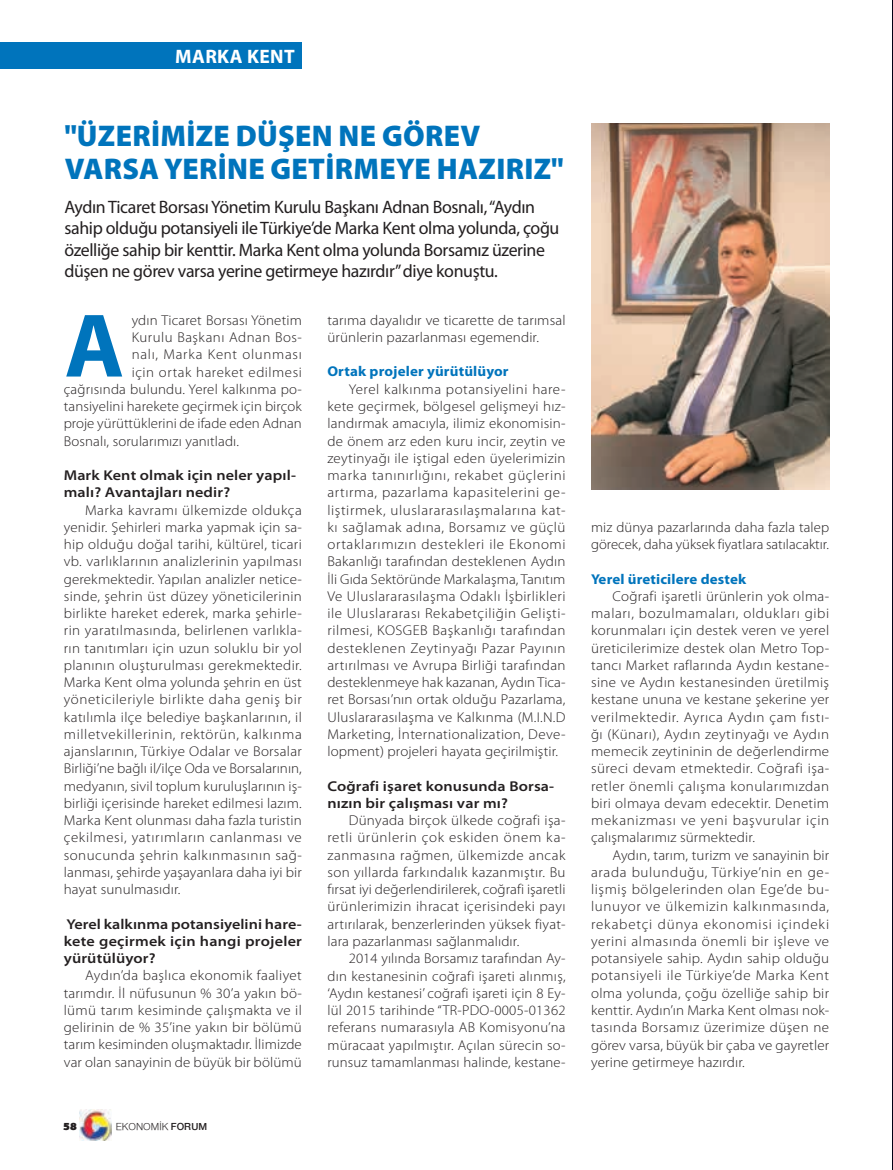
<style>
.page{position:relative;width:893px;height:1170px;background:#fff}
.page>*{position:absolute;margin:0;border:0;box-sizing:border-box;transform-origin:0 0}
.t1{font:700 91.05px "Myriad Pro";color:#0074bc}
.t2{font:900 30px/33px "Myriad Pro";letter-spacing:.01em;color:#0074bc}
.t3{font:700 19.5px "Myriad Pro";letter-spacing:.02em;color:#fff}
.t4{font:18px/21px "Myriad Pro";letter-spacing:-.02em;color:#231f20}
.t5{font:300 14.25px/17.2px "Myriad Pro";letter-spacing:.01em;color:#231f20;text-align:justify;scale:1.05 1}
.t6{font:300 14.25px/17.2px "Myriad Pro";letter-spacing:.01em;color:#231f20}
.t7{font:600 semi-expanded 14.25px/17.2px "Myriad Pro";letter-spacing:.01em;color:#231f20;scale:1.05 1}
.t8{font:300 14.25px "Myriad Pro";letter-spacing:.01em;color:#231f20;scale:1.04 1}
.t9{font:700 14.25px "Myriad Pro";letter-spacing:.01em;color:#0074bc;scale:1.05 1}
.t10{font:300 14.25px "Myriad Pro";letter-spacing:.035em;color:#231f20;scale:1.04 1}
.t11{font:300 14.25px "Myriad Pro";letter-spacing:.05em;color:#231f20;scale:1.04 1}
.t12{font:10.5px "Nimbus Sans Novus";color:#231f20}
.t13{font:900 10.5px "PF Agora Sans Pro";color:#231f20}
.s1{font-weight:600}
</style>
<div class="page">
<img style="left:80px;top:1109px;width:31px;height:31px">
<div style="left:0;top:43px;width:302px;height:26px;background:#0074bc"></div>
<img style="left:591px;top:123px;width:238px;height:366px">
<hr style="left:892px;top:0;width:1px;height:1169px;background:#010014">
<h3 class="t3" style="left:175px;top:49px;width:121px">MARKA KENT</h3>
<h2 class="t2" style="left:64px;top:122px;width:501px">"ÜZERİMİZE DÜŞEN NE GÖREV<br>VARSA YERİNE GETİRMEYE HAZIRIZ"</h2>
<p class="t4" style="left:64px;top:198px;width:497px">Aydın Ticaret Borsası Yönetim Kurulu Başkanı Adnan Bosnalı, “Aydın sahip olduğu potansiyeli ile Türkiye’de Marka Kent olma yolunda, çoğu özelliğe sahip bir kenttir. Marka Kent olma yolunda Borsamız üzerine düşen ne görev varsa yerine getirmeye hazırdır” diye konuştu.</p>
<h1 class="t1" style="left:65px;top:311px;width:61px">A</h1>
<p class="t8" style="left:132px;top:314px;width:165px">ydın Ticaret Borsası Yönetim</p>
<p class="t5" style="left:327px;top:312px;width:228px">tarıma dayalıdır ve ticarette de tarımsal ürünlerin pazarlanması egemendir.</p>
<p class="t9" style="left:327px;top:366px;width:174px">Ortak projeler yürütülüyor</p>
<p class="t5" style="left:327px;top:381px;width:228px;text-indent:21px">Yerel kalkınma potansiyelini hare&shy;kete geçirmek, bölgesel gelişmeyi hız&shy;landırmak amacıyla, ilimiz ekonomisin&shy;de önem arz eden kuru incir, zeytin ve zeytinyağı ile iştigal eden üyelerimizin marka tanınırlığını, rekabet güçlerini artırma, pazarlama kapasitelerini ge&shy;liştirmek, uluslararasılaşmalarına kat&shy;kı sağlamak adına, Borsamız ve güçlü ortaklarımızın destekleri ile Ekonomi Bakanlığı tarafından desteklenen Aydın İli Gıda Sektöründe Markalaşma, Tanıtım Ve Uluslararasılaşma Odaklı İşbirlikleri ile Uluslararası Rekabetçiliğin Gelişti&shy;rilmesi, KOSGEB Başkanlığı tarafından desteklenen Zeytinyağı Pazar Payının artırılması ve Avrupa Birliği tarafından desteklenmeye hak kazanan, Aydın Tica&shy;ret Borsası’nın ortak olduğu Pazarlama, Uluslararasılaşma ve Kalkınma (M.I.N.D Marketing, İnternationalization, Deve&shy;lopment) projeleri hayata geçirilmiştir.</p>
<p class="t7" style="left:327px;top:778px;width:217px">Coğrafi işaret konusunda Borsa&shy;nızın bir çalışması var mı?</p>
<p class="t5" style="left:327px;top:812px;width:228px;text-indent:21px">Dünyada birçok ülkede coğrafi işa&shy;retli ürünlerin çok eskiden önem ka&shy;zanmasına rağmen, ülkemizde ancak son yıllarda farkındalık kazanmıştır. Bu fırsat iyi değerlendirilerek, coğrafi işaretli ürünlerimizin ihracat içerisindeki payı artırılarak, benzerlerinden yüksek fiyat&shy;lara pazarlanması sağlanmalıdır.</p>
<p class="t6" style="left:327px;top:951px;width:240px;text-align:justify;text-indent:21px">2014 yılında Borsamız tarafından Ay&shy;dın kestanesinin coğrafi işareti alınmış, ‘Aydın kestanesi’ coğrafi işareti için 8 Ey&shy;lül 2015 tarihinde “TR-PDO-0005-01362 referans numarasıyla AB Komisyonu’na müracaat yapılmıştır. Açılan sürecin so&shy;runsuz tamamlanması halinde, kestane-</p>
<p class="t10" style="left:132px;top:332px;width:165px">Kurulu Başkanı Adnan Bos-</p>
<p class="t11" style="left:132px;top:349px;width:165px">nalı, Marka Kent olunması</p>
<p class="t10" style="left:132px;top:366px;width:165px">için ortak hareket edilmesi</p>
<p class="t8" style="left:64px;top:383px;width:230px">çağrısında bulundu. Yerel kalkınma po-</p>
<p class="t8" style="left:64px;top:401px;width:230px">tansiyelini harekete geçirmek için birçok</p>
<p class="t8" style="left:64px;top:418px;width:230px">proje yürüttüklerini de ifade eden Adnan</p>
<p class="t8" style="left:64px;top:435px;width:170px">Bosnalı, sorularımızı yanıtladı.</p>
<p class="t7" style="left:64px;top:468px;width:223px">Mark Kent olmak için neler yapıl&shy;malı? Avantajları nedir?</p>
<p class="t5" style="left:64px;top:502px;width:228px;text-indent:21px">Marka kavramı ülkemizde oldukça yenidir. Şehirleri marka yapmak için sa&shy;hip olduğu doğal tarihi, kültürel, ticari vb. varlıklarının analizlerinin yapılması gerekmektedir. Yapılan analizler netice&shy;sinde, şehrin üst düzey yöneticilerinin birlikte hareket ederek, marka şehirle&shy;rin yaratılmasında, belirlenen varlıkla&shy;rın tanıtımları için uzun soluklu bir yol planının oluşturulması gerekmektedir.<br>Marka Kent olma yolunda şehrin en üst yöneticileriyle birlikte daha geniş bir katılımla ilçe belediye başkanlarının, il milletvekillerinin, rektörün, kalkınma ajanslarının, Türkiye Odalar ve Borsalar Birliği’ne bağlı il/ilçe Oda ve Borsalarının, medyanın, sivil toplum kuruluşlarının iş&shy;birliği içerisinde hareket edilmesi lazım.<br>Marka Kent olunması daha fazla turistin çekilmesi, yatırımların canlanması ve sonucunda şehrin kalkınmasının sağ&shy;lanması, şehirde yaşayanlara daha iyi bir hayat sunulmasıdır.</p>
<p class="t7" style="left:64px;top:916px;width:228px;text-align:justify">Yerel kalkınma potansiyelini hare&shy;kete geçirmek için hangi projeler yürütülüyor?</p>
<p class="t5" style="left:64px;top:968px;width:228px;text-indent:21px">Aydın’da başlıca ekonomik faaliyet tarımdır. İl nüfusunun % 30’a yakın bö&shy;lümü tarım kesiminde çalışmakta ve il gelirinin de % 35’ine yakın bir bölümü tarım kesiminden oluşmaktadır. İlimizde var olan sanayinin de büyük bir bölümü</p>
<p class="t13" style="left:63px;top:1122px;width:15px">58</p>
<p class="t12" style="left:116px;top:1120px;width:93px">EKONOMİK <span class="s1">FORUM</span></p>
<p class="t6" style="left:591px;top:519px;width:240px">miz dünya pazarlarında daha fazla talep görecek, daha yüksek fiyatlara satılacaktır.</p>
<p class="t9" style="left:591px;top:573px;width:149px">Yerel üreticilere destek</p>
<p class="t5" style="left:591px;top:588px;width:228px;text-indent:21px">Coğrafi işaretli ürünlerin yok olma&shy;maları, bozulmamaları, oldukları gibi korunmaları için destek veren ve yerel üreticilerimize destek olan Metro Top&shy;tancı Market raflarında Aydın kestane&shy;sine ve Aydın kestanesinden üretilmiş kestane ununa ve kestane şekerine yer verilmektedir. Ayrıca Aydın çam fıstı&shy;ğı (Künarı), Aydın zeytinyağı ve Aydın memecik zeytininin de değerlendirme süreci devam etmektedir. Coğrafi işa&shy;retler önemli çalışma konularımızdan biri olmaya devam edecektir. Denetim mekanizması ve yeni başvurular için çalışmalarımız sürmektedir.</p>
<p class="t5" style="left:591px;top:847px;width:228px;text-indent:21px">Aydın, tarım, turizm ve sanayinin bir arada bulunduğu, Türkiye’nin en ge&shy;lişmiş bölgelerinden olan Ege’de bu&shy;lunuyor ve ülkemizin kalkınmasında, rekabetçi dünya ekonomisi içindeki yerini almasında önemli bir işleve ve potansiyele sahip. Aydın sahip olduğu potansiyeli ile Türkiye’de Marka Kent olma yolunda, çoğu özelliğe sahip bir kenttir. Aydın’ın Marka Kent olması nok&shy;tasında Borsamız üzerimize düşen ne görev varsa, büyük bir çaba ve gayretler yerine getirmeye hazırdır.</p>
</div>
